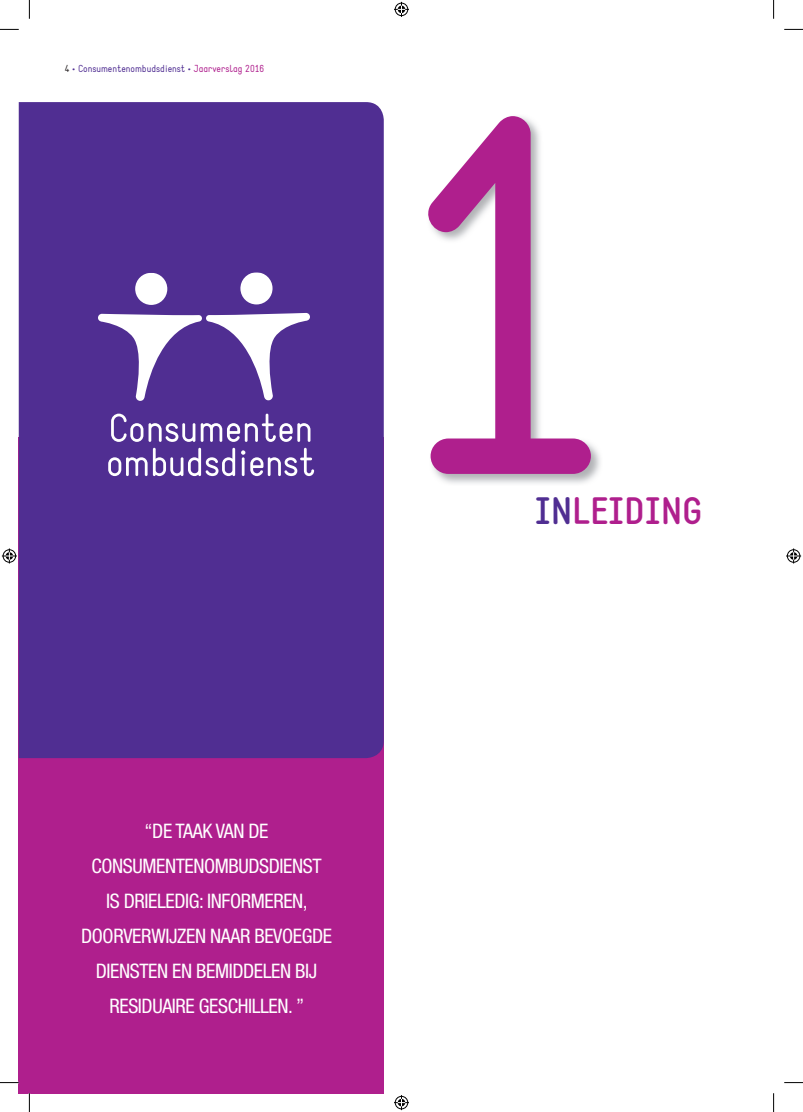
<style>
.page{position:relative;width:803px;height:1112px;background:#fff}
.page>*{position:absolute;margin:0;border:0;box-sizing:border-box;transform-origin:0 0}
.t1{font:497.88px "Static";color:#af1f8d}
.t2{font:700 37.5px "Static";color:#af1f8d}
.t3{font:condensed 20px/35px "Helvetica Neue LT Std";letter-spacing:-.02em;color:#fff;text-align:center}
.t4{font:10px "Static";color:#502e92}
.s1{color:#231f20}
.s2{color:#af1f8d}
.s3{color:#502e92}
</style>
<div class="page">
<img style="left:429px;top:116px;width:171px;height:368px">
<div style="left:19px;top:437px;width:365px;height:655px;background:#af1f8d"></div>
<div style="left:19px;top:102px;width:365px;height:656px;background:#502e92"></div>
<svg style="left:240px;top:272px;width:33px;height:32px"></svg>
<svg style="left:135px;top:272px;width:33px;height:33px"></svg>
<svg style="left:98px;top:313px;width:212px;height:88px"></svg>
<svg style="left:108px;top:413px;width:206px;height:63px;background:#785eab"></svg>
<svg style="left:0;top:29px;width:19px;height:1px"></svg>
<svg style="left:784px;top:29px;width:19px;height:1px"></svg>
<svg style="left:0;top:1081px;width:19px;height:2px"></svg>
<svg style="left:784px;top:1082px;width:19px;height:1px"></svg>
<svg style="left:29px;top:0;width:1px;height:19px"></svg>
<svg style="left:29px;top:1092px;width:1px;height:19px"></svg>
<svg style="left:773px;top:0;width:1px;height:19px"></svg>
<svg style="left:773px;top:1093px;width:1px;height:18px"></svg>
<svg style="left:394px;top:2px;width:15px;height:15px"></svg>
<svg style="left:394px;top:1095px;width:15px;height:14px"></svg>
<svg style="left:2px;top:548px;width:15px;height:15px"></svg>
<svg style="left:786px;top:548px;width:15px;height:15px"></svg>
<p class="t4" style="left:65px;top:63px;width:201px"><span class="s1">4</span> • Consumentenombudsdienst • <span class="s2">Jaarverslag 2016</span></p>
<h1 class="t1" style="left:384px;top:1px;width:238px">1</h1>
<h2 class="t2" style="left:535px;top:488px;width:170px"><span class="s3">IN</span>LEIDING</h2>
<p class="t3" style="left:81px;top:812px;width:252px">“DE TAAK VAN DE<br>CONSUMENTENOMBUDSDIENST<br>IS DRIELEDIG: INFORMEREN,<br>DOORVERWIJZEN NAAR BEVOEGDE<br>DIENSTEN EN BEMIDDELEN BIJ<br>RESIDUAIRE GESCHILLEN. ”</p>
</div>
